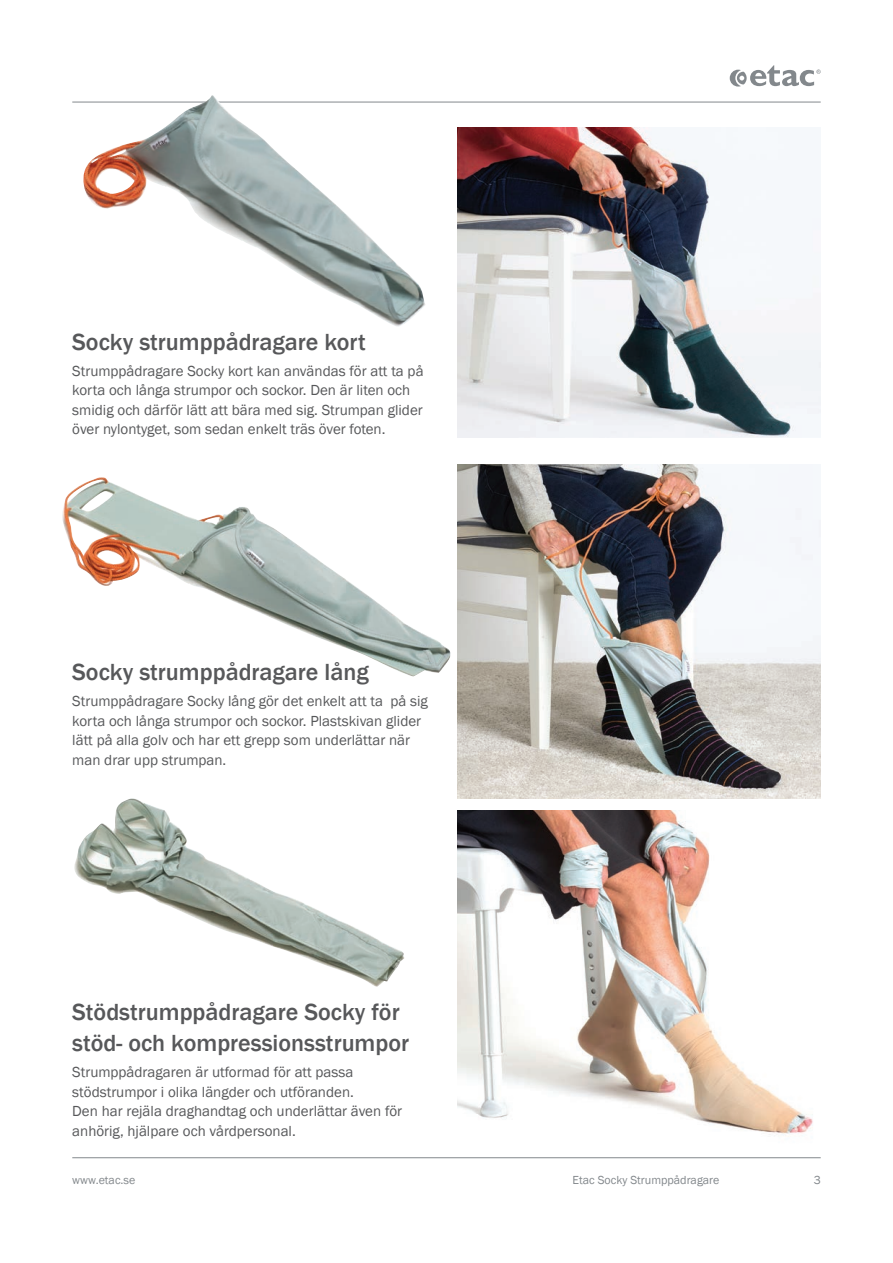
<style>
.page{position:relative;width:893px;height:1263px;background:#fff}
.page>*{position:absolute;margin:0;border:0;box-sizing:border-box;transform-origin:0 0}
.t1{font:500 24px/31.5px "Franklin Gothic";color:#57585a}
.t2{font:15px/19.5px "Franklin Gothic";color:#57585a}
.t3{font:12px "Franklin Gothic";color:#83888c}
</style>
<div class="page">
<hr style="left:72px;top:102px;width:749px;height:1px;background:#83888c">
<hr style="left:72px;top:1157px;width:749px;height:1px;background:#83888c">
<svg style="left:730px;top:65px;width:91px;height:22px"></svg>
<img style="left:78px;top:95px;width:348px;height:232px">
<img style="left:457px;top:128px;width:364px;height:309px">
<img style="left:457px;top:464px;width:364px;height:335px">
<img style="left:62px;top:477px;width:389px;height:199px">
<img style="left:457px;top:811px;width:356px;height:326px">
<img style="left:74px;top:798px;width:330px;height:189px">
<h1 class="t1" style="left:72px;top:326px;width:295px">Socky strumppådragare kort</h1>
<p class="t2" style="left:72px;top:361px;width:353px">Strumppådragare Socky kort kan användas för att ta på korta och långa strumpor och sockor. Den är liten och smidig och därför lätt att bära med sig. Strumpan glider över nylontyget, som sedan enkelt träs över foten.</p>
<h1 class="t1" style="left:72px;top:657px;width:298px">Socky strumppådragare lång</h1>
<p class="t2" style="left:72px;top:692px;width:357px">Strumppådragare Socky lång gör det enkelt att ta på sig korta och långa strumpor och sockor. Plastskivan glider lätt på alla golv och har ett grepp som underlättar när man drar upp strumpan.</p>
<h1 class="t1" style="left:72px;top:996px;width:338px">Stödstrumppådragare Socky för stöd- och kompressionsstrumpor</h1>
<p class="t2" style="left:72px;top:1063px;width:331px">Strumppådragaren är utformad för att passa stödstrumpor i olika längder och utföranden.<br>Den har rejäla draghandtag och underlättar även för anhörig, hjälpare och vårdpersonal.</p>
<p class="t3" style="left:72px;top:1173px;width:65px">www.etac.se</p>
<p class="t3" style="left:573px;top:1173px;width:148px">Etac Socky Strumppådragare</p>
<p class="t3" style="left:814px;top:1173px;width:9px">3</p>
</div>
